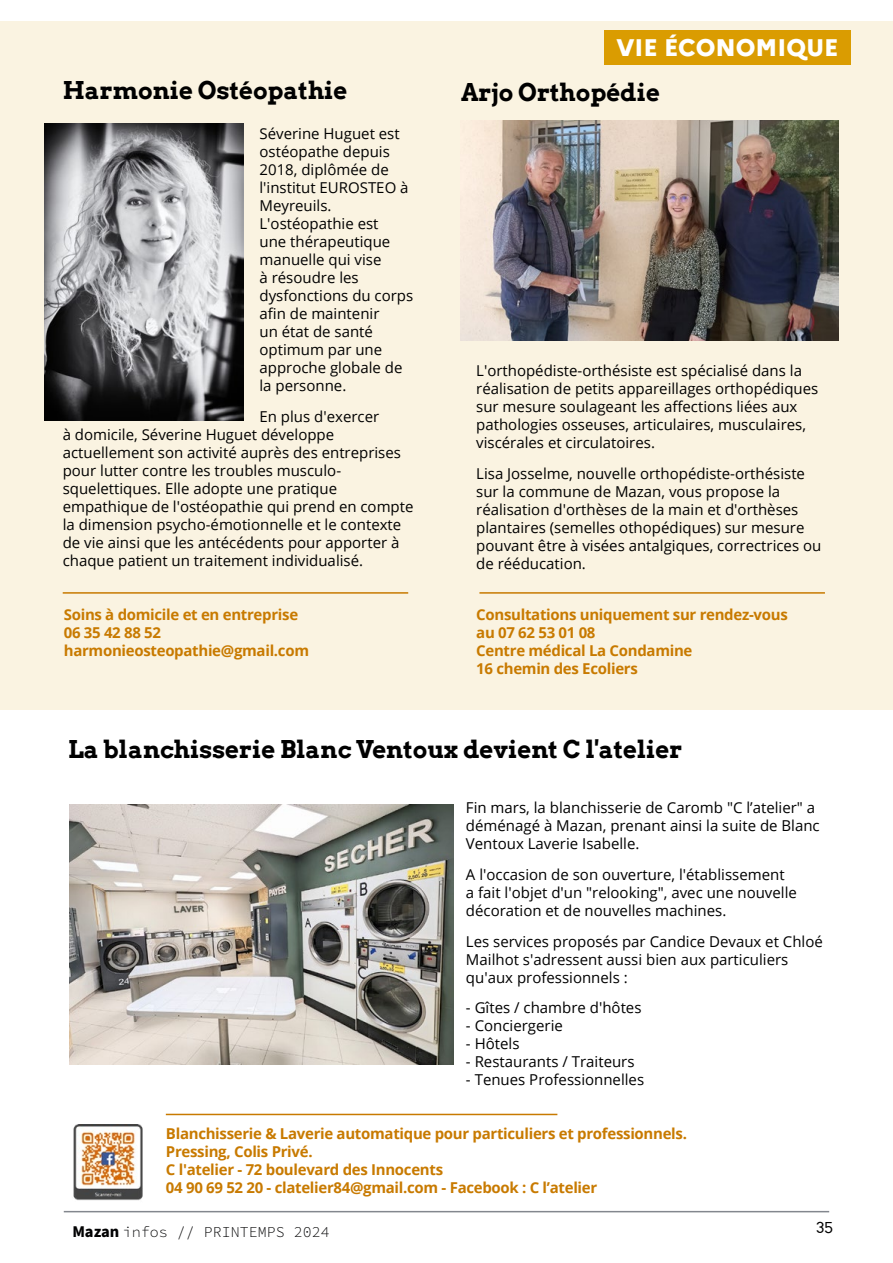
<style>
.page{position:relative;width:893px;height:1263px;background:#fff}
.page>*{position:absolute;margin:0;border:0;box-sizing:border-box;transform-origin:0 0}
.t1{font:700 24px "Arvo";color:#000}
.t2{font:800 24px "Marianne";color:#fff}
.t3{font:15px/18px "Open Sans";color:#000}
.t4{font:700 15px/18px "Open Sans";letter-spacing:-.02em;color:#c87a00}
.t5{font:15px "Source Code Variable";color:#020203}
.t6{font:15px "Arvo";color:#000}
.s1{font-family:"Source Sans Pro";font-weight:700;font-size:16.5px}
</style>
<div class="page">
<hr style="left:64px;top:1211px;width:765px;height:1px;background:#83878e">
<div style="left:0;top:21px;width:893px;height:689px;background:#faf3e1"></div>
<hr style="left:166px;top:1114px;width:391px;height:1px;background:#c87a00">
<hr style="left:63px;top:592px;width:345px;height:2px;background:#c87a00">
<div style="left:604px;top:30px;width:247px;height:34px;background:#da9c01"></div>
<img style="left:69px;top:805px;width:384px;height:259px">
<img style="left:45px;top:123px;width:198px;height:298px">
<hr style="left:479px;top:592px;width:346px;height:2px;background:#c87a00">
<img style="left:460px;top:120px;width:379px;height:220px">
<img style="left:73px;top:1125px;width:70px;height:76px">
<h1 class="t1" style="left:63px;top:75px;width:286px">Harmonie Ostéopathie</h1>
<p class="t3" style="left:259px;top:124px;width:155px">Séverine Huguet est ostéopathe depuis<br>2018, diplômée de l'institut EUROSTEO à<br>Meyreuils.<br>L'ostéopathie est<br>une thérapeutique manuelle qui vise<br>à résoudre les dysfonctions du corps afin de maintenir<br>un état de santé optimum par une approche globale de la personne.</p>
<p class="t3" style="left:63px;top:407px;width:352px;text-indent:197px">En plus d'exercer<br>à domicile, Séverine Huguet développe actuellement son activité auprès des entreprises pour lutter contre les troubles musculo&shy;squelettiques. Elle adopte une pratique empathique de l'ostéopathie qui prend en compte la dimension psycho-émotionnelle et le contexte de vie ainsi que les antécédents pour apporter à chaque patient un traitement individualisé.</p>
<p class="t4" style="left:64px;top:605px;width:247px">Soins à domicile et en entreprise<br>06 35 42 88 52 harmonieosteopathie@gmail.com</p>
<h1 class="t2" style="left:616px;top:29px;width:223px">VIE ÉCONOMIQUE</h1>
<h1 class="t1" style="left:461px;top:77px;width:200px">Arjo Orthopédie</h1>
<p class="t3" style="left:476px;top:361px;width:344px">L'orthopédiste-orthésiste est spécialisé dans la réalisation de petits appareillages orthopédiques sur mesure soulageant les affections liées aux pathologies osseuses, articulaires, musculaires, viscérales et circulatoires.</p>
<p class="t3" style="left:476px;top:464px;width:347px">Lisa Josselme, nouvelle orthopédiste-orthésiste sur la commune de Mazan, vous propose la réalisation d'orthèses de la main et d'orthèses plantaires (semelles othopédiques) sur mesure pouvant être à visées antalgiques, correctrices ou de rééducation.</p>
<p class="t4" style="left:476px;top:605px;width:313px">Consultations uniquement sur rendez-vous au 07 62 53 01 08<br>Centre médical La Condamine<br>16 chemin des Ecoliers</p>
<h1 class="t1" style="left:68px;top:734px;width:616px">La blanchisserie Blanc Ventoux devient C l'atelier</h1>
<p class="t3" style="left:466px;top:798px;width:355px">Fin mars, la blanchisserie de Caromb "C l’atelier" a déménagé à Mazan, prenant ainsi la suite de Blanc<br>Ventoux Laverie Isabelle.</p>
<p class="t3" style="left:466px;top:865px;width:332px">A l'occasion de son ouverture, l'établissement<br>a fait l'objet d'un "relooking", avec une nouvelle décoration et de nouvelles machines.</p>
<p class="t3" style="left:466px;top:932px;width:358px">Les services proposés par Candice Devaux et Chloé<br>Mailhot s'adressent aussi bien aux particuliers qu'aux professionnels :</p>
<p class="t3" style="left:466px;top:998px;width:177px">- Gîtes / chambre d'hôtes</p>
<p class="t3" style="left:466px;top:1016px;width:98px">- Conciergerie</p>
<p class="t3" style="left:466px;top:1034px;width:55px">- Hôtels</p>
<p class="t3" style="left:466px;top:1052px;width:170px">- Restaurants / Traiteurs</p>
<p class="t3" style="left:466px;top:1070px;width:180px">- Tenues Professionnelles</p>
<p class="t4" style="left:166px;top:1124px;width:522px">Blanchisserie &amp; Laverie automatique pour particuliers et professionnels.<br>Pressing, Colis Privé.<br>C l'atelier - 72 boulevard des Innocents<br>04 90 69 52 20 - clatelier84@gmail.com - Facebook : C l’atelier</p>
<p class="t5" style="left:72px;top:1221px;width:259px"><span class="s1">Mazan</span> infos // PRINTEMPS 2024</p>
<p class="t6" style="left:816px;top:1218px;width:18px">35</p>
</div>
